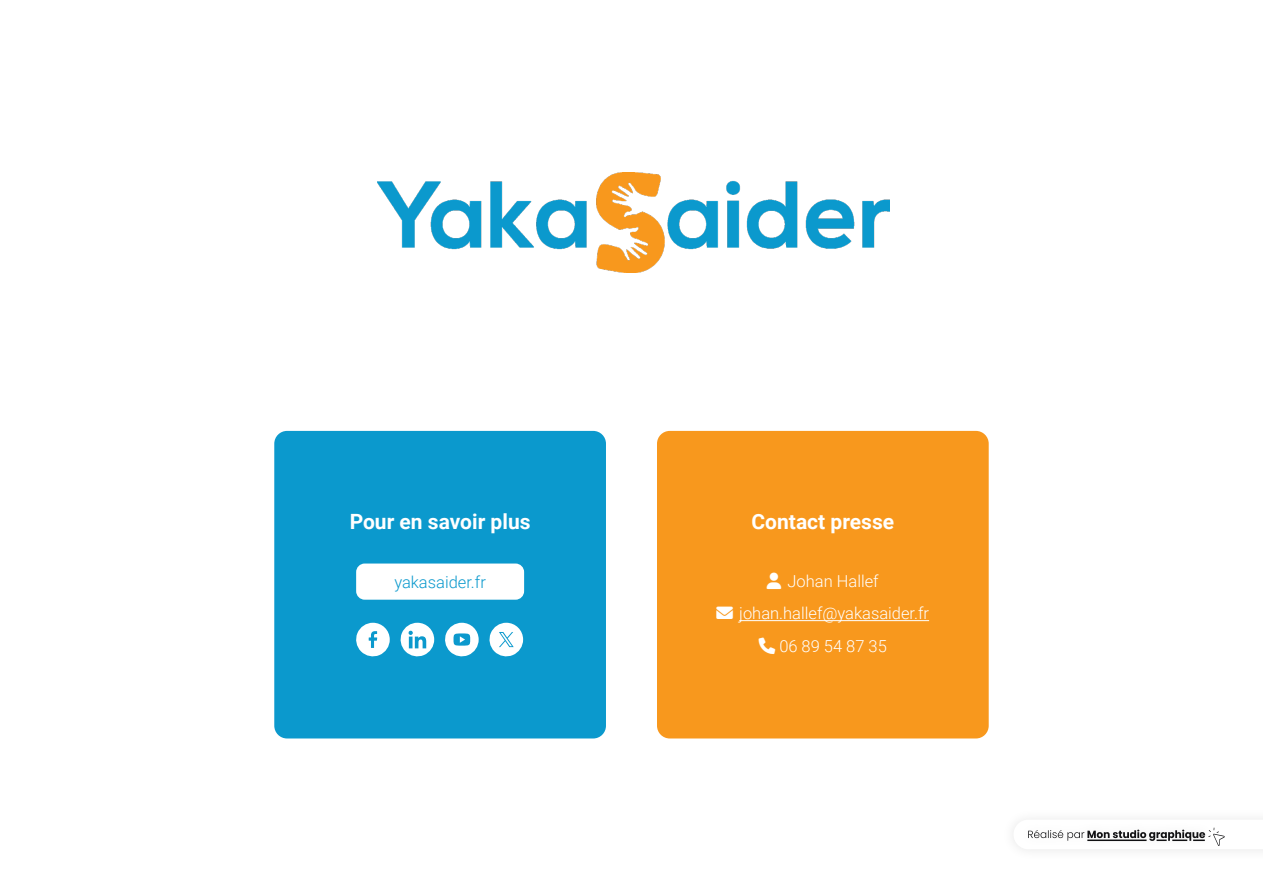
<style>
.page{position:relative;width:1263px;height:893px;background:#fff}
.page>*{position:absolute;margin:0;border:0;box-sizing:border-box;transform-origin:0 0}
.Pages_-_Titre_2{font:700 21px "Roboto";color:#fff}
.Pages_-_Paragraphe{font:300 16.5px "Roboto";color:#fff}
.Pages_-_Paragraphe-2{font:300 16.5px "Roboto";color:#0b99cd}
</style>
<div class="page">
<div style="left:657px;top:431px;width:332px;height:307px;background:#f8981d;border-radius:13px"></div>
<div style="left:274px;top:431px;width:332px;height:307px;background:#0b99cd;border-radius:13px"></div>
<svg style="left:1013px;top:827px;width:212px;height:19px"></svg>
<hr style="left:739px;top:620px;width:190px;height:1px;background:#fff">
<div style="left:356px;top:563px;width:168px;height:37px;background:#fff;border-radius:9px"></div>
<svg style="left:400px;top:623px;width:34px;height:34px"></svg>
<svg style="left:356px;top:623px;width:34px;height:34px"></svg>
<svg style="left:445px;top:623px;width:34px;height:34px"></svg>
<img style="left:378px;top:172px;width:511px;height:100px">
<svg style="left:489px;top:623px;width:34px;height:34px"></svg>
<p class="Pages_-_Titre_2" style="left:350px;top:507px;width:182px">Pour en savoir plus</p>
<p class="Pages_-_Titre_2" style="left:751px;top:507px;width:144px">Contact presse</p>
<p class="Pages_-_Paragraphe-2" style="left:394px;top:570px;width:93px">yakasaider.fr</p>
<p class="Pages_-_Paragraphe" style="left:787px;top:569px;width:93px">Johan Hallef</p>
<p class="Pages_-_Paragraphe" style="left:717px;top:602px;width:214px">✉ johan.hallef@yakasaider.fr</p>
<p class="Pages_-_Paragraphe" style="left:779px;top:635px;width:109px">06 89 54 87 35</p>
</div>
